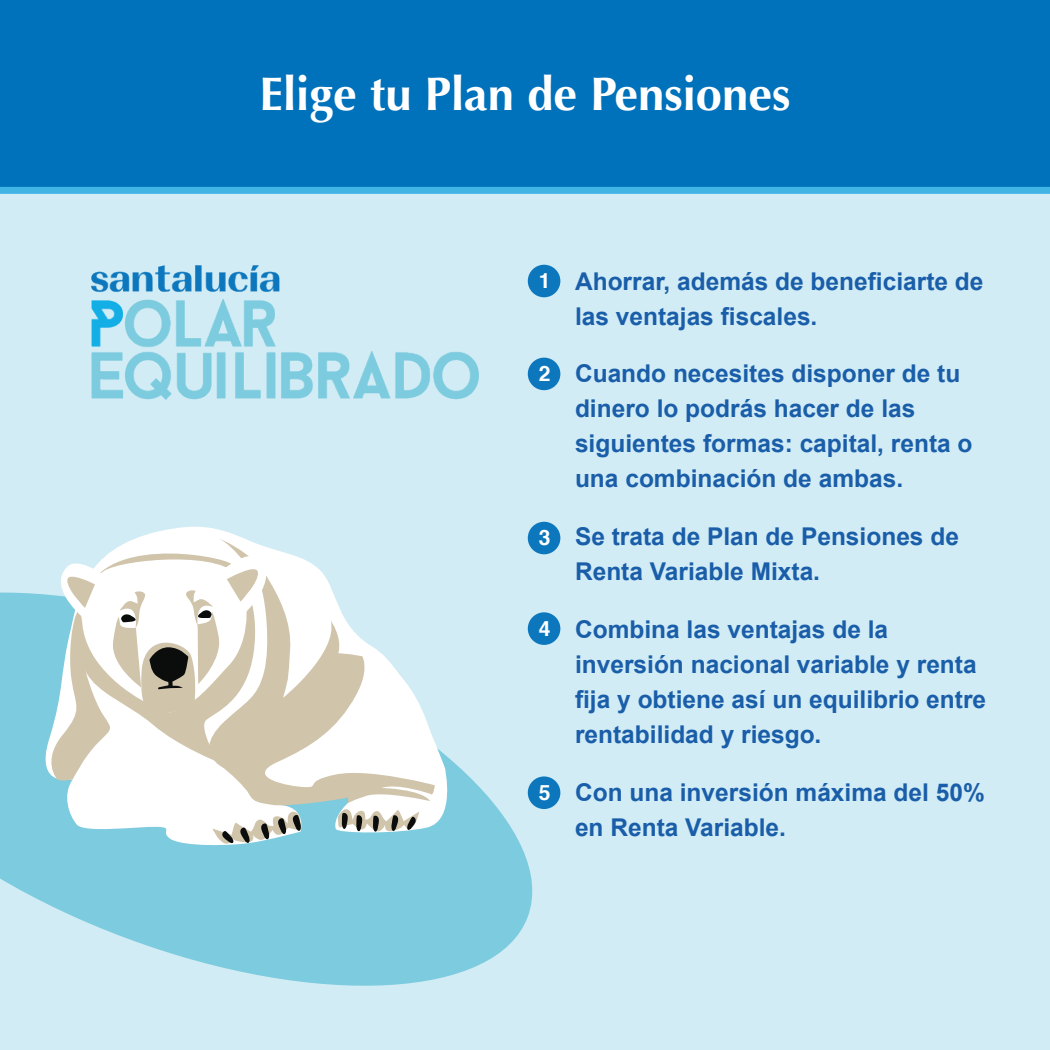
<style>
.page{position:relative;width:1050px;height:1050px;background:#fff}
.page>*{position:absolute;margin:0;border:0;box-sizing:border-box;transform-origin:0 0}
.t1{font:700 47.25px "Optima";color:#fff}
.t2{font:700 24.5px/35px "Arial";color:#1a5ea9}
.t3{font:700 21.18px "Helvetica";color:#fff}
</style>
<div class="page">
<div style="left:0;top:190px;width:1050px;height:860px;background:#d1ecf5"></div>
<svg style="left:0;top:592px;width:558px;height:394px;fill:#7ccbde"></svg>
<div style="left:528px;top:265px;width:32px;height:32px;background:#0d77bd;border-radius:50%"></div>
<div style="left:528px;top:358px;width:32px;height:32px;background:#0d77bd;border-radius:50%"></div>
<div style="left:528px;top:522px;width:32px;height:32px;background:#0d77bd;border-radius:50%"></div>
<div style="left:528px;top:612px;width:32px;height:33px;background:#0d77bd;border-radius:50%"></div>
<div style="left:528px;top:776px;width:32px;height:33px;background:#0d77bd;border-radius:50%"></div>
<div style="left:0;top:0;width:1050px;height:190px;background:#0071bb"></div>
<div style="left:0;top:187px;width:1050px;height:7px;background:#3fb4e5"></div>
<svg style="left:34px;top:526px;width:423px;height:321px"></svg>
<svg style="left:203px;top:788px;width:234px;height:19px;background:#e0dfd5"></svg>
<svg style="left:212px;top:812px;width:91px;height:34px;background:#bbc6c4"></svg>
<svg style="left:337px;top:808px;width:82px;height:26px;background:#b7bcb6"></svg>
<svg style="left:41px;top:532px;width:409px;height:256px"></svg>
<img style="left:92px;top:265px;width:387px;height:135px">
<h1 class="t1" style="left:260px;top:67px;width:532px">Elige tu Plan de Pensiones</h1>
<p class="t3" style="left:539px;top:264px;width:13px">1</p>
<p class="t3" style="left:539px;top:357px;width:13px">2</p>
<p class="t3" style="left:539px;top:521px;width:13px">3</p>
<p class="t3" style="left:539px;top:611px;width:13px">4</p>
<p class="t3" style="left:539px;top:776px;width:13px">5</p>
<p class="t2" style="left:575px;top:264px;width:410px">Ahorrar, además de beneficiarte de las ventajas fiscales.</p>
<p class="t2" style="left:575px;top:357px;width:399px">Cuando necesites disponer de tu dinero lo podrás hacer de las siguientes formas: capital, renta o una combinación de ambas.</p>
<p class="t2" style="left:575px;top:520px;width:385px">Se trata de Plan de Pensiones de<br>Renta Variable Mixta.</p>
<p class="t2" style="left:575px;top:613px;width:413px">Combina las ventajas de la inversión nacional variable y renta fija y obtiene así un equilibrio entre rentabilidad y riesgo.</p>
<p class="t2" style="left:575px;top:776px;width:411px">Con una inversión máxima del 50% en Renta Variable.</p>
</div>
